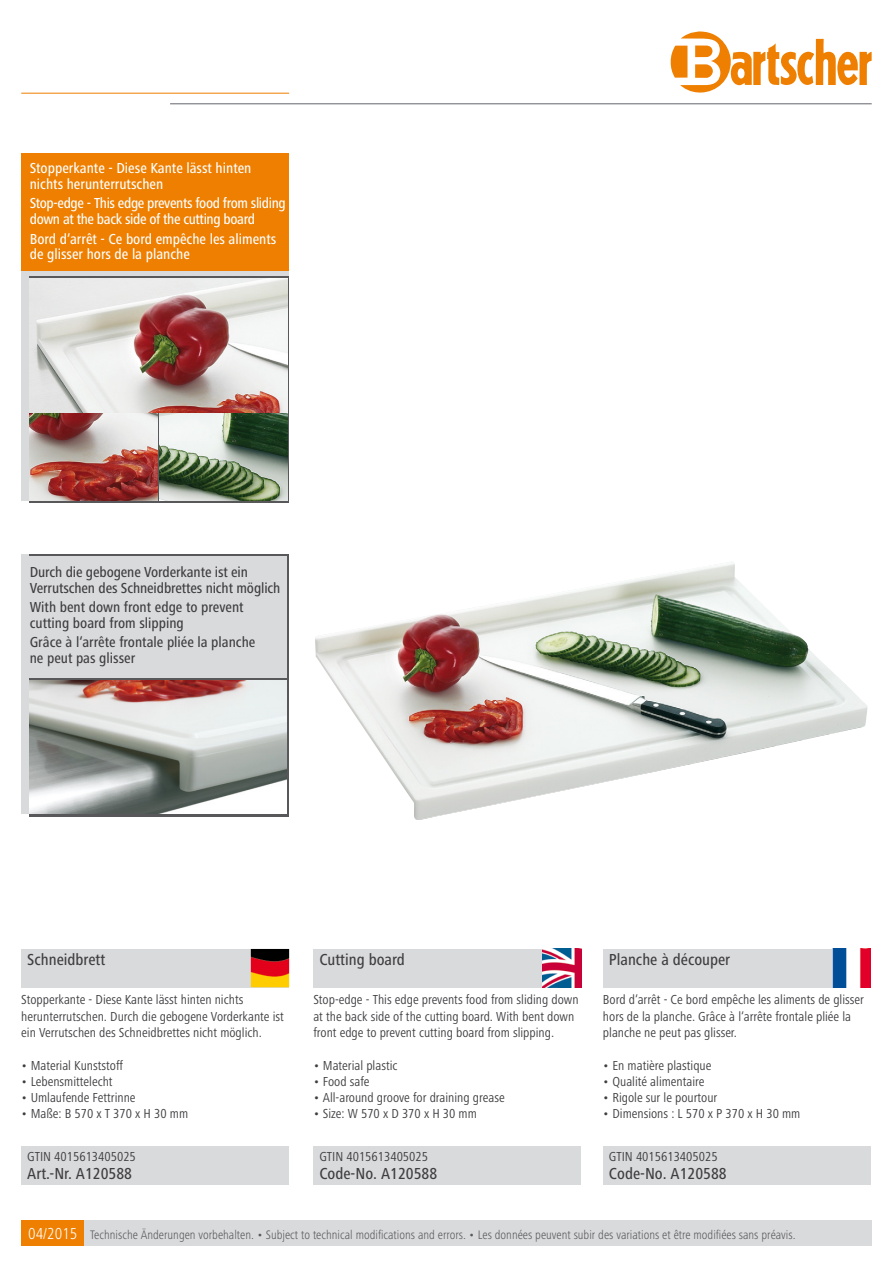
<style>
.page{position:relative;width:893px;height:1263px;background:#fff}
.page>*{position:absolute;margin:0;border:0;box-sizing:border-box;transform-origin:0 0}
.t1{font:500 condensed 16.5px "Frutiger Next LTW1 G";color:#3e3d40}
.t2{font:500 condensed 15px/15.8px "Frutiger Next LTW1 G";color:#3e3d40}
.t3{font:500 condensed 15px/15.8px "Frutiger Next LTW1 G";color:#fff}
.t4{font:500 condensed 15px/15.8px "Frutiger Next LTW1 G";letter-spacing:-.025em;color:#fff}
.t5{font:condensed 13.5px/16.2px "Frutiger Next LTW1 G";color:#3e3d40}
.t6{font:300 condensed 12.75px "Frutiger Next LTW1 G";color:#58585a}
.s1{font-size:16.5px;color:#fff}
</style>
<div class="page">
<div style="left:50px;top:1220px;width:822px;height:26px;background:#d9dadb"></div>
<hr style="left:21px;top:93px;width:268px;height:1px;background:#ee7f00">
<hr style="left:170px;top:103px;width:702px;height:1px;background:#63656d">
<div style="left:21px;top:1220px;width:63px;height:26px;background:#ee7f00"></div>
<svg style="left:670px;top:31px;width:202px;height:62px"></svg>
<div style="left:21px;top:949px;width:268px;height:38px;background:#d9dadb"></div>
<div style="left:21px;top:1147px;width:268px;height:38px;background:#d9dadb"></div>
<div style="left:313px;top:949px;width:268px;height:38px;background:#d9dadb"></div>
<img style="left:543px;top:949px;width:38px;height:38px">
<div style="left:313px;top:1147px;width:268px;height:38px;background:#d9dadb"></div>
<div style="left:603px;top:949px;width:268px;height:38px;background:#d9dadb"></div>
<img style="left:833px;top:949px;width:38px;height:38px">
<div style="left:603px;top:1147px;width:268px;height:38px;background:#d9dadb"></div>
<img style="left:251px;top:949px;width:38px;height:38px">
<div style="left:21px;top:153px;width:268px;height:348px;background:#d9dadb"></div>
<div style="left:21px;top:153px;width:268px;height:117px;background:#ee7f00"></div>
<svg style="left:30px;top:276px;width:259px;height:227px;background:#877f7d"></svg>
<div style="left:30px;top:554px;width:259px;height:263px;background:#58585a"></div>
<div style="left:21px;top:556px;width:266px;height:122px;background:#d9dadb"></div>
<img style="left:315px;top:564px;width:553px;height:256px">
<img style="left:159px;top:414px;width:128px;height:87px">
<img style="left:29px;top:414px;width:128px;height:87px">
<img style="left:29px;top:279px;width:258px;height:133px">
<img style="left:29px;top:680px;width:258px;height:133px">
<p class="t3" style="left:30px;top:160px;width:223px">Stopperkante - Diese Kante lässt hinten nichts herunterrutschen</p>
<p class="t4" style="left:30px;top:196px;width:258px">Stop-edge - This edge prevents food from sliding down at the back side of the cutting board</p>
<p class="t3" style="left:30px;top:231px;width:248px">Bord d‘arrêt - Ce bord empêche les aliments de glisser hors de la planche</p>
<p class="t2" style="left:30px;top:564px;width:252px">Durch die gebogene Vorderkante ist ein<br>Verrutschen des Schneidbrettes nicht möglich</p>
<p class="t2" style="left:30px;top:599px;width:215px">With bent down front edge to prevent cutting board from slipping</p>
<p class="t2" style="left:30px;top:634px;width:227px">Grâce à l‘arrête frontale pliée la planche ne peut pas glisser</p>
<p class="t1" style="left:27px;top:950px;width:80px">Schneidbrett</p>
<p class="t5" style="left:21px;top:992px;width:264px">Stopperkante - Diese Kante lässt hinten nichts herunterrutschen. Durch die gebogene Vorderkante ist ein Verrutschen des Schneidbrettes nicht möglich.</p>
<p class="t5" style="left:21px;top:1057px;width:103px">• Material Kunststoff</p>
<p class="t5" style="left:21px;top:1073px;width:93px">• Lebensmittelecht</p>
<p class="t5" style="left:21px;top:1089px;width:116px">• Umlaufende Fettrinne</p>
<p class="t5" style="left:21px;top:1106px;width:168px">• Maße: B 570 x T 370 x H 30 mm</p>
<p class="t5" style="left:27px;top:1149px;width:110px">GTIN 4015613405025</p>
<p class="t1" style="left:27px;top:1164px;width:106px">Art.-Nr. A120588</p>
<p class="t1" style="left:319px;top:950px;width:87px">Cutting board</p>
<p class="t5" style="left:313px;top:992px;width:267px">Stop-edge - This edge prevents food from sliding down at the back side of the cutting board. With bent down front edge to prevent cutting board from slipping.</p>
<p class="t5" style="left:313px;top:1057px;width:86px">• Material plastic</p>
<p class="t5" style="left:313px;top:1073px;width:58px">• Food safe</p>
<p class="t5" style="left:313px;top:1089px;width:193px">• All-around groove for draining grease</p>
<p class="t5" style="left:313px;top:1106px;width:165px">• Size: W 570 x D 370 x H 30 mm</p>
<p class="t5" style="left:319px;top:1149px;width:110px">GTIN 4015613405025</p>
<p class="t1" style="left:319px;top:1164px;width:119px">Code-No. A120588</p>
<p class="t1" style="left:609px;top:950px;width:123px">Planche à découper</p>
<p class="t5" style="left:603px;top:992px;width:262px">Bord d‘arrêt - Ce bord empêche les aliments de glisser hors de la planche. Grâce à l‘arrête frontale pliée la planche ne peut pas glisser.</p>
<p class="t5" style="left:603px;top:1057px;width:110px">• En matière plastique</p>
<p class="t5" style="left:603px;top:1073px;width:103px">• Qualité alimentaire</p>
<p class="t5" style="left:603px;top:1089px;width:116px">• Rigole sur le pourtour</p>
<p class="t5" style="left:603px;top:1106px;width:199px">• Dimensions : L 570 x P 370 x H 30 mm</p>
<p class="t5" style="left:609px;top:1149px;width:110px">GTIN 4015613405025</p>
<p class="t1" style="left:609px;top:1164px;width:119px">Code-No. A120588</p>
<p class="t6" style="left:28px;top:1227px;width:769px"><span class="s1">04/2015</span> Technische Änderungen vorbehalten. • Subject to technical modifications and errors. • Les données peuvent subir des variations et être modifiées sans préavis.</p>
</div>
